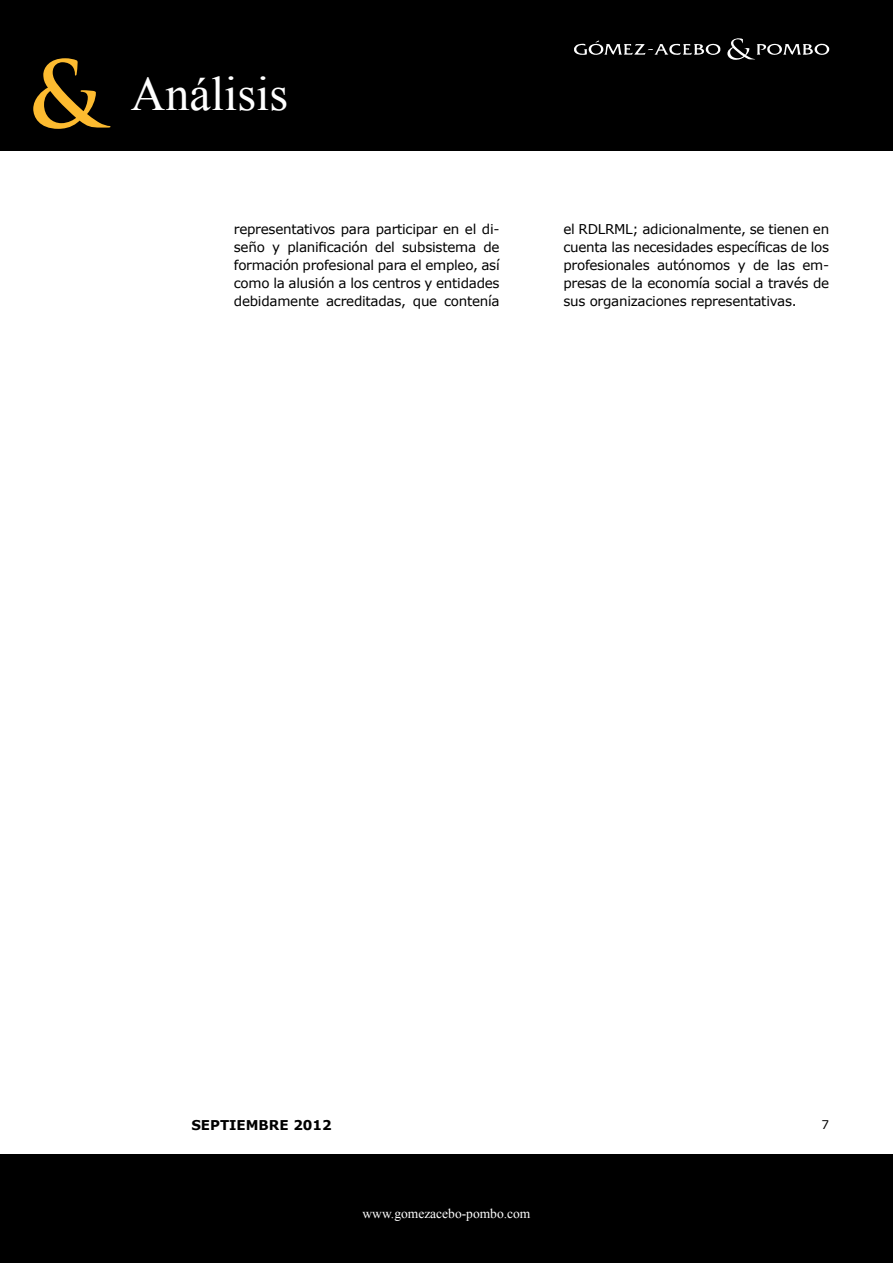
<style>
.page{position:relative;width:893px;height:1263px;background:#fff}
.page>*{position:absolute;margin:0;border:0;box-sizing:border-box;transform-origin:0 0}
.t1{font:700 90px "Trajan Pro";color:#fdbb30}
.t2{font:48px "Times New Roman";color:#fff}
.t3{font:13.5px/18px "Verdana";letter-spacing:-.02em;color:#000;text-align:justify}
.t4{font:13.5px "Times New Roman";color:#fff}
.t5{font:700 13.5px "Verdana";color:#000}
.t6{font:12px "Verdana";color:#000}
</style>
<div class="page">
<div style="left:0;top:0;width:893px;height:151px;background:#000"></div>
<div style="left:0;top:1154px;width:893px;height:109px;background:#000"></div>
<svg style="left:727px;top:38px;width:102px;height:22px"></svg>
<svg style="left:574px;top:41px;width:147px;height:14px"></svg>
<p class="t1" style="left:28px;top:39px;width:76px">&amp;</p>
<p class="t2" style="left:131px;top:62px;width:159px">Análisis</p>
<p class="t3" style="left:234px;top:220px;width:267px">representativos para participar en el di&shy;seño y planificación del subsistema de formación profesional para el empleo, así como la alusión a los centros y entidades debidamente acreditadas, que contenía</p>
<p class="t3" style="left:563px;top:220px;width:267px">el RDLRML; adicionalmente, se tienen en cuenta las necesidades específicas de los profesionales autónomos y de las em&shy;presas de la economía social a través de sus organizaciones representativas.</p>
<p class="t5" style="left:191px;top:1115px;width:142px">SEPTIEMBRE 2012</p>
<p class="t4" style="left:363px;top:1204px;width:169px">www.gomezacebo-pombo.com</p>
<p class="t6" style="left:822px;top:1117px;width:9px">7</p>
</div>
